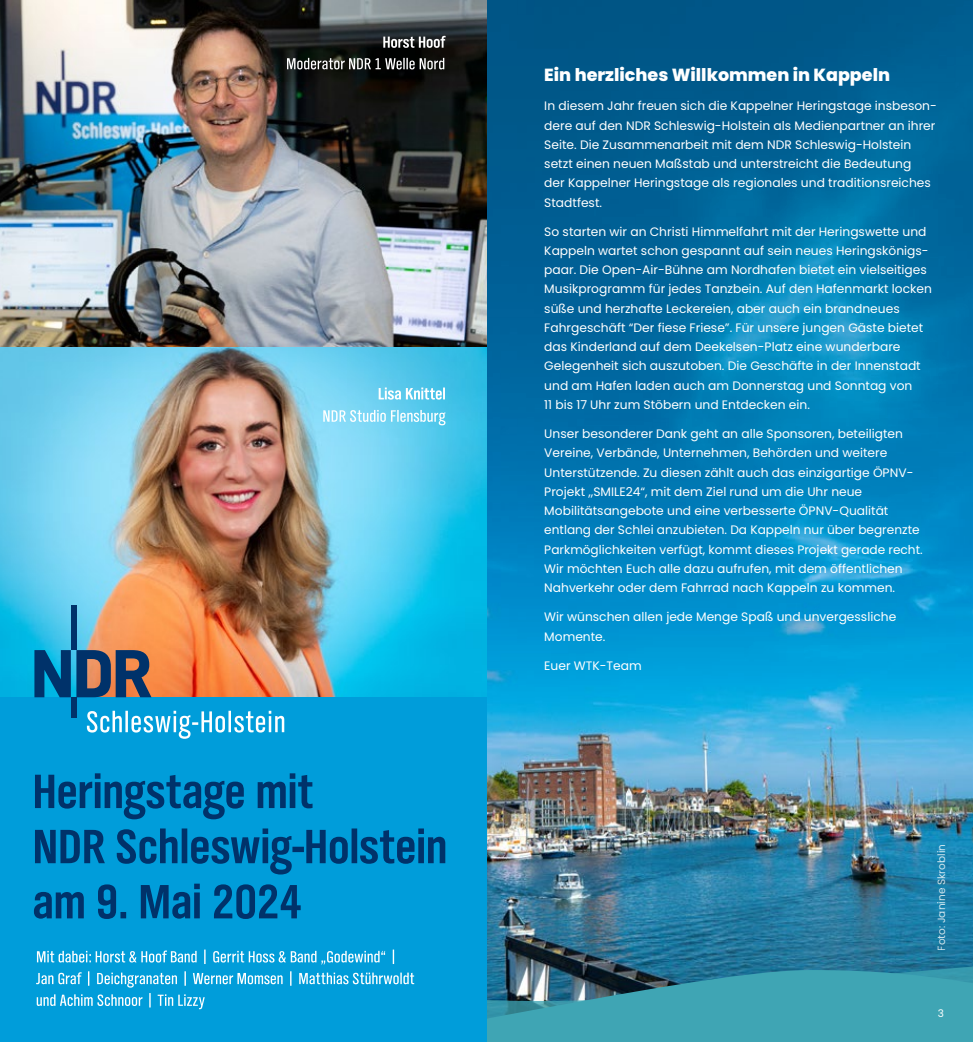
<style>
.page{position:relative;width:973px;height:1042px;background:#fff}
.page>*{position:absolute;margin:0;border:0;box-sizing:border-box;transform-origin:0 0}
.t1{font:800 17.5px "Poppins";color:#fff}
.t2{font:12.25px/19.2px "Poppins";color:#fff}
.t3{font:10.5px "Poppins";color:#fff}
</style>
<div class="page">
<img style="left:486px;top:775px;width:486px;height:181px">
<svg style="left:486px;top:956px;width:486px;height:13px;background:#256786"></svg>
<svg style="left:486px;top:969px;width:486px;height:73px;background:#3d98a8"></svg>
<svg style="left:486px;top:0;width:486px;height:775px;background:#097cb2"></svg>
<img style="left:0;top:0;width:486px;height:697px">
<div style="left:0;top:697px;width:486px;height:345px;background:#009dda"></div>
<div style="left:71px;top:606px;width:5px;height:44px;background:#00326a"></div>
<svg style="left:34px;top:650px;width:117px;height:47px;background:#385875"></svg>
<div style="left:71px;top:697px;width:5px;height:20px;background:#00326a"></div>
<svg style="left:87px;top:711px;width:197px;height:28px"></svg>
<svg style="left:34px;top:883px;width:266px;height:36px"></svg>
<svg style="left:35px;top:828px;width:410px;height:46px"></svg>
<svg style="left:35px;top:773px;width:277px;height:46px"></svg>
<svg style="left:37px;top:993px;width:168px;height:16px"></svg>
<svg style="left:299px;top:972px;width:115px;height:12px"></svg>
<svg style="left:36px;top:971px;width:255px;height:16px"></svg>
<svg style="left:37px;top:949px;width:357px;height:15px"></svg>
<svg style="left:287px;top:58px;width:157px;height:11px;background:#656764"></svg>
<svg style="left:383px;top:36px;width:62px;height:12px"></svg>
<svg style="left:323px;top:410px;width:122px;height:15px;background:#98dff5"></svg>
<svg style="left:378px;top:387px;width:67px;height:13px"></svg>
<h1 class="t1" style="left:544px;top:65px;width:347px">Ein herzliches Willkommen in Kappeln</h1>
<p class="t2" style="left:544px;top:96px;width:394px">In diesem Jahr freuen sich die Kappelner Heringstage insbeson&shy;dere auf den NDR Schleswig-Holstein als Medienpartner an ihrer Seite. Die Zusammenarbeit mit dem NDR Schleswig-Holstein setzt einen neuen Maßstab und unterstreicht die Bedeutung<br>der Kappelner Heringstage als regionales und traditionsreiches Stadtfest.</p>
<p class="t2" style="left:544px;top:222px;width:389px">So starten wir an Christi Himmelfahrt mit der Heringswette und Kappeln wartet schon gespannt auf sein neues Heringskönigs&shy;paar. Die Open-Air-Bühne am Nordhafen bietet ein vielseitiges Musikprogramm für jedes Tanzbein. Auf den Hafenmarkt locken süße und herzhafte Leckereien, aber auch ein brandneues Fahrgeschäft “Der fiese Friese”. Für unsere jungen Gäste bietet das Kinderland auf dem Deekelsen-Platz eine wunderbare Gelegenheit sich auszutoben. Die Geschäfte in der Innenstadt und am Hafen laden auch am Donnerstag und Sonntag von<br>11 bis 17 Uhr zum Stöbern und Entdecken ein.</p>
<p class="t2" style="left:544px;top:424px;width:380px">Unser besonderer Dank geht an alle Sponsoren, beteiligten Vereine, Verbände, Unternehmen, Behörden und weitere Unterstützende. Zu diesen zählt auch das einzigartige ÖPNV-Projekt „SMILE24“, mit dem Ziel rund um die Uhr neue Mobilitätsangebote und eine verbesserte ÖPNV-Qualität entlang der Schlei anzubieten. Da Kappeln nur über begrenzte Parkmöglichkeiten verfügt, kommt dieses Projekt gerade recht.<br>Wir möchten Euch alle dazu aufrufen, mit dem öffentlichen Nahverkehr oder dem Fahrrad nach Kappeln zu kommen.</p>
<p class="t2" style="left:544px;top:607px;width:353px">Wir wünschen allen jede Menge Spaß und unvergessliche<br>Momente.</p>
<p class="t2" style="left:544px;top:656px;width:99px">Euer WTK-Team</p>
<p class="t3" style="left:935px;top:950px;width:108px;rotate:-90deg">Foto: Janine Skroblin</p>
<p class="t3" style="left:937px;top:1007px;width:8px">3</p>
</div>
